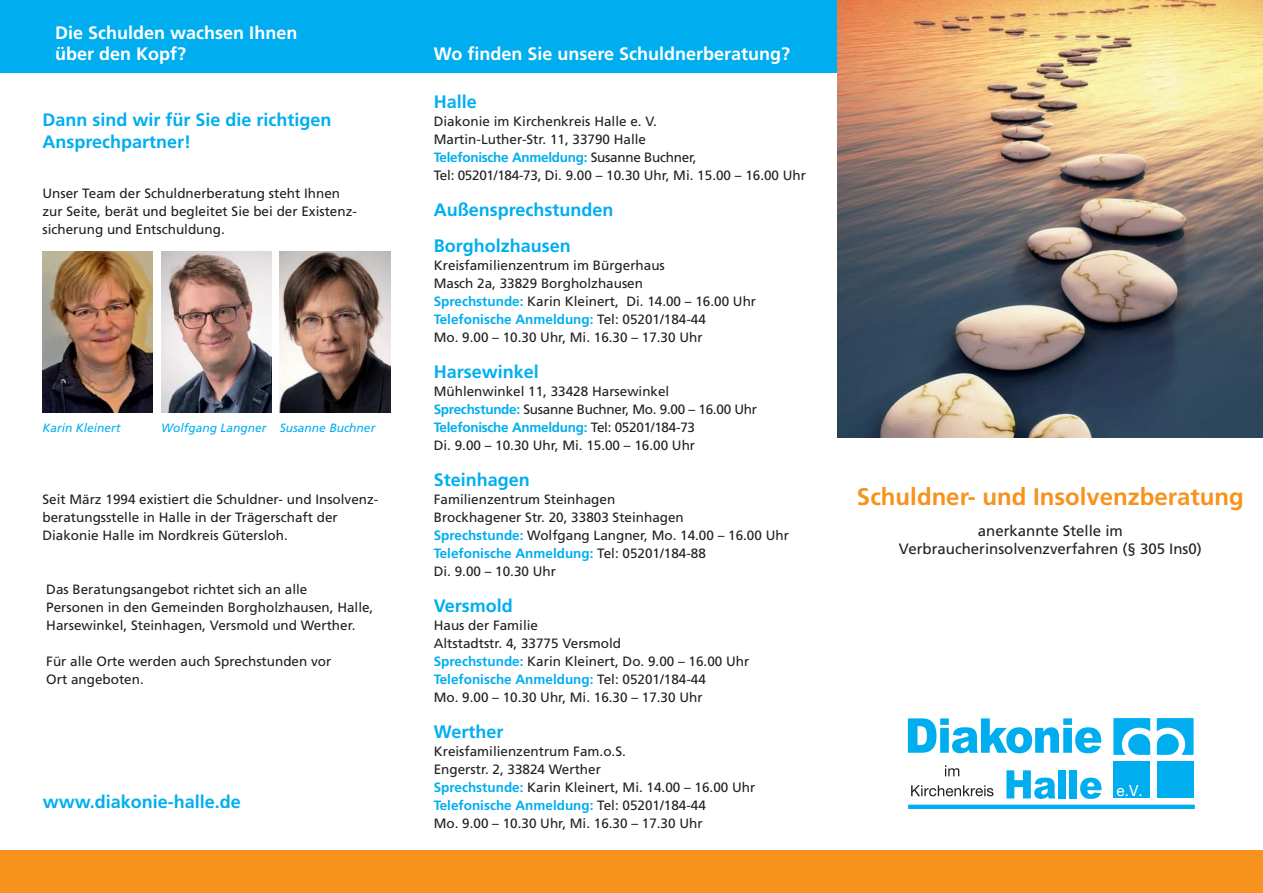
<style>
.page{position:relative;width:1263px;height:893px;background:#fff}
.page>*{position:absolute;margin:0;border:0;box-sizing:border-box;transform-origin:0 0}
.t1{font:700 24px "Frutiger";color:#f7931d}
.t2{font:700 18px/36px "Frutiger";color:#00aeef}
.t3{font:700 18px/21.6px "Frutiger";color:#fff}
.t4{font:15.3px "Helvetica Neue";color:#fff}
.t5{font:15px/18px "Frutiger";color:#231f20;text-align:center}
.t6{font:13.5px/18px "Frutiger";color:#231f20}
.t7{font:italic 12px "Frutiger";color:#00aeef}
.s1{font-weight:700;color:#00aeef}
</style>
<div class="page">
<div style="left:0;top:0;width:844px;height:72px;background:#00aeef"></div>
<div style="left:0;top:850px;width:1263px;height:43px;background:#f7931d"></div>
<svg style="left:1113px;top:718px;width:37px;height:37px"></svg>
<svg style="left:1157px;top:718px;width:36px;height:37px"></svg>
<div style="left:1113px;top:761px;width:37px;height:37px;background:#00aeef"></div>
<div style="left:1157px;top:761px;width:36px;height:37px;background:#00aeef"></div>
<svg style="left:908px;top:718px;width:193px;height:35px"></svg>
<svg style="left:1006px;top:770px;width:49px;height:29px"></svg>
<div style="left:1058px;top:770px;width:8px;height:28px;background:#00aeef"></div>
<div style="left:1070px;top:770px;width:7px;height:28px;background:#00aeef"></div>
<svg style="left:1080px;top:778px;width:21px;height:21px"></svg>
<hr style="left:908px;top:805px;width:287px;height:4px;background:#00aeef">
<svg style="left:945px;top:765px;width:14px;height:11px"></svg>
<svg style="left:911px;top:785px;width:82px;height:11px"></svg>
<img style="left:161px;top:252px;width:110px;height:161px">
<img style="left:43px;top:252px;width:110px;height:161px">
<img style="left:838px;top:0;width:425px;height:438px">
<img style="left:280px;top:252px;width:110px;height:161px">
<h2 class="t3" style="left:55px;top:23px;width:244px">Die Schulden wachsen Ihnen über den Kopf?</h2>
<h2 class="t2" style="left:43px;top:111px;width:291px;line-height:21.6px">Dann sind wir für Sie die richtigen<br>Ansprechpartner!</h2>
<p class="t6" style="left:43px;top:185px;width:316px">Unser Team der Schuldnerberatung steht Ihnen zur Seite, berät und begleitet Sie bei der Existenz&shy;sicherung und Entschuldung.</p>
<p class="t7" style="left:43px;top:423px;width:80px">Karin Kleinert</p>
<p class="t7" style="left:161px;top:423px;width:107px">Wolfgang Langner</p>
<p class="t7" style="left:280px;top:423px;width:97px">Susanne Buchner</p>
<p class="t6" style="left:42px;top:491px;width:337px">Seit März 1994 existiert die Schuldner- und Insolvenz&shy;beratungsstelle in Halle in der Trägerschaft der<br>Diakonie Halle im Nordkreis Gütersloh.</p>
<p class="t6" style="left:46px;top:581px;width:329px">Das Beratungsangebot richtet sich an alle<br>Personen in den Gemeinden Borgholzhausen, Halle,<br>Harsewinkel, Steinhagen, Versmold und Werther.</p>
<p class="t6" style="left:46px;top:653px;width:287px">Für alle Orte werden auch Sprechstunden vor<br>Ort angeboten.</p>
<h2 class="t2" style="left:43px;top:785px;width:200px">www.diakonie-halle.de</h2>
<h2 class="t3" style="left:434px;top:44px;width:358px">Wo finden Sie unsere Schuldnerberatung?</h2>
<h2 class="t2" style="left:434px;top:85px;width:45px">Halle</h2>
<p class="t6" style="left:434px;top:113px;width:374px">Diakonie im Kirchenkreis Halle e. V.<br>Martin-Luther-Str. 11, 33790 Halle<br><span class="s1">Telefonische Anmeldung:</span> Susanne Buchner,<br>Tel: 05201/184-73, Di. 9.00 – 10.30 Uhr, Mi. 15.00 – 16.00 Uhr</p>
<h2 class="t2" style="left:434px;top:193px;width:181px">Außensprechstunden<br>Borgholzhausen</h2>
<p class="t6" style="left:434px;top:257px;width:324px">Kreisfamilienzentrum im Bürgerhaus<br>Masch 2a, 33829 Borgholzhausen<br><span class="s1">Sprechstunde:</span> Karin Kleinert, Di. 14.00 – 16.00 Uhr <span class="s1">Telefonische Anmeldung:</span> Tel: 05201/184-44<br>Mo. 9.00 – 10.30 Uhr, Mi. 16.30 – 17.30 Uhr</p>
<h2 class="t2" style="left:434px;top:355px;width:107px">Harsewinkel</h2>
<p class="t6" style="left:434px;top:383px;width:325px">Mühlenwinkel 11, 33428 Harsewinkel <span class="s1">Sprechstunde:</span> Susanne Buchner, Mo. 9.00 – 16.00 Uhr <span class="s1">Telefonische Anmeldung:</span> Tel: 05201/184-73<br>Di. 9.00 – 10.30 Uhr, Mi. 15.00 – 16.00 Uhr</p>
<h2 class="t2" style="left:434px;top:463px;width:98px">Steinhagen</h2>
<p class="t6" style="left:434px;top:491px;width:357px">Familienzentrum Steinhagen<br>Brockhagener Str. 20, 33803 Steinhagen<br><span class="s1">Sprechstunde:</span> Wolfgang Langner, Mo. 14.00 – 16.00 Uhr <span class="s1">Telefonische Anmeldung:</span> Tel: 05201/184-88<br>Di. 9.00 – 10.30 Uhr</p>
<h2 class="t2" style="left:434px;top:589px;width:81px">Versmold</h2>
<p class="t6" style="left:434px;top:617px;width:317px">Haus der Familie<br>Altstadtstr. 4, 33775 Versmold<br><span class="s1">Sprechstunde:</span> Karin Kleinert, Do. 9.00 – 16.00 Uhr <span class="s1">Telefonische Anmeldung:</span> Tel: 05201/184-44<br>Mo. 9.00 – 10.30 Uhr, Mi. 16.30 – 17.30 Uhr</p>
<h2 class="t2" style="left:434px;top:715px;width:71px">Werther</h2>
<p class="t6" style="left:434px;top:743px;width:323px">Kreisfamilienzentrum Fam.o.S.<br>Engerstr. 2, 33824 Werther<br><span class="s1">Sprechstunde:</span> Karin Kleinert, Mi. 14.00 – 16.00 Uhr <span class="s1">Telefonische Anmeldung:</span> Tel: 05201/184-44<br>Mo. 9.00 – 10.30 Uhr, Mi. 16.30 – 17.30 Uhr</p>
<h1 class="t1" style="left:857px;top:487px;width:388px">Schuldner- und Insolvenzberatung</h1>
<p class="t5" style="left:899px;top:523px;width:304px">anerkannte Stelle im<br>Verbraucherinsolvenzverfahren (§ 305 Ins0)</p>
<p class="t4" style="left:1116px;top:781px;width:28px">e.V.</p>
</div>
